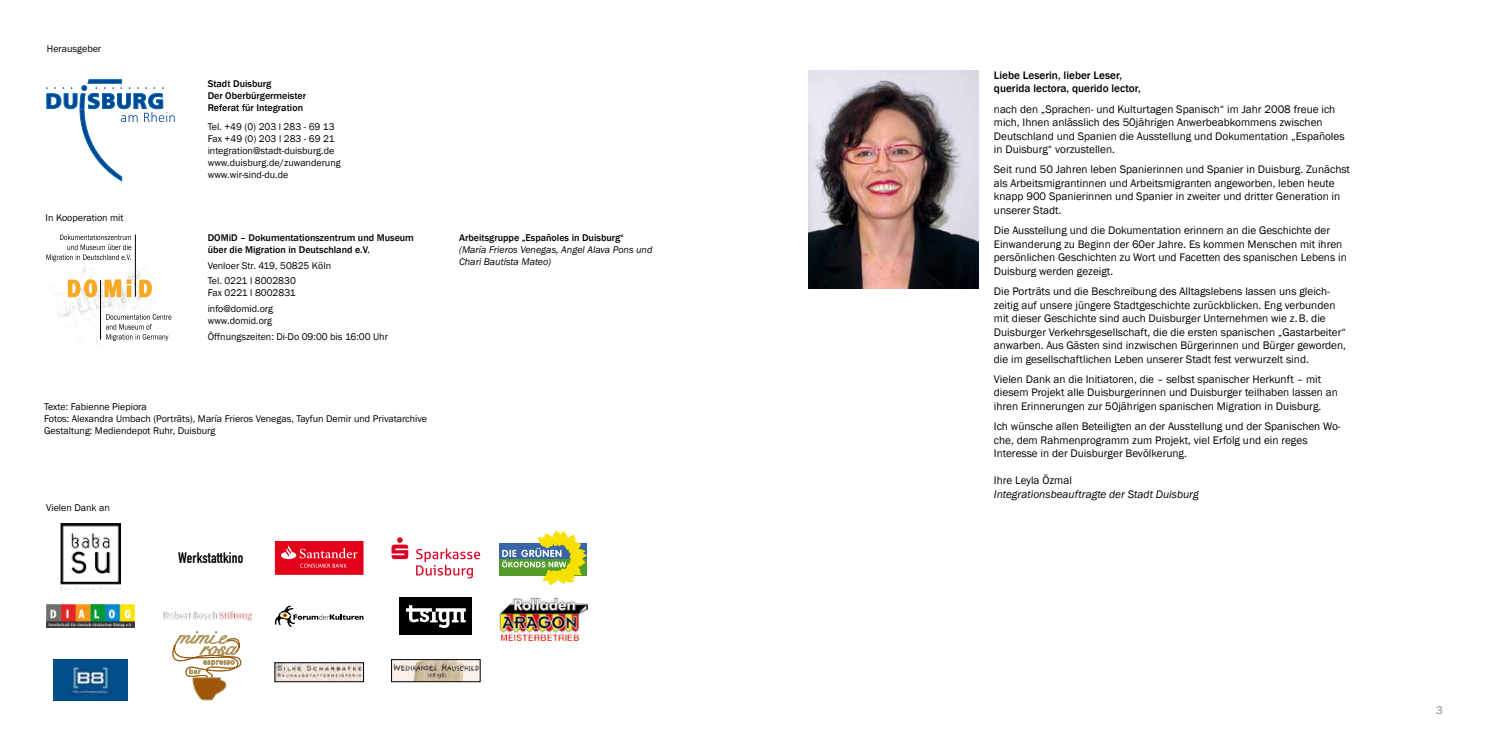
<style>
.page{position:relative;width:1489px;height:745px;background:#fff}
.page>*{position:absolute;margin:0;border:0;box-sizing:border-box;transform-origin:0 0}
.t1{font:15px "DIN Engschrift";letter-spacing:.005em;color:#000}
.t2{font:11.25px/13.5px "Franklin Gothic";color:#000}
.t3{font:500 11.25px/13.5px "Franklin Gothic";color:#000}
.t4{font:italic 11.25px "Franklin Gothic";color:#000}
.t5{font:11.25px "Franklin Gothic";color:#87888a}
.t6{font:10px/12px "Franklin Gothic";color:#000}
.t7{font:500 10px/12px "Franklin Gothic";color:#000}
.t8{font:italic 10px/12px "Franklin Gothic";color:#000}
</style>
<div class="page">
<img style="left:53px;top:234px;width:119px;height:111px">
<svg style="left:140px;top:280px;width:12px;height:17px"></svg>
<hr style="left:100px;top:280px;width:1px;height:59px;background:#000">
<hr style="left:135px;top:234px;width:1px;height:62px;background:#000">
<svg style="left:68px;top:279px;width:29px;height:18px"></svg>
<svg style="left:105px;top:280px;width:16px;height:17px"></svg>
<svg style="left:127px;top:280px;width:4px;height:3px"></svg>
<div style="left:127px;top:285px;width:4px;height:11px;border:1px solid #f6a924"></div>
<svg style="left:106px;top:314px;width:65px;height:27px"></svg>
<svg style="left:46px;top:234px;width:85px;height:27px"></svg>
<img style="left:808px;top:71px;width:170px;height:217px">
<svg style="left:275px;top:605px;width:88px;height:21px"></svg>
<svg style="left:46px;top:80px;width:129px;height:101px"></svg>
<img style="left:53px;top:659px;width:74px;height:41px">
<img style="left:499px;top:597px;width:89px;height:42px">
<img style="left:46px;top:604px;width:89px;height:23px">
<div style="left:275px;top:540px;width:88px;height:34px;background:#e2001a"></div>
<svg style="left:281px;top:545px;width:76px;height:22px"></svg>
<svg style="left:172px;top:631px;width:69px;height:68px"></svg>
<svg style="left:391px;top:537px;width:89px;height:41px"></svg>
<img style="left:277px;top:664px;width:85px;height:15px">
<div style="left:275px;top:662px;width:89px;height:19px;border:1px solid #000"></div>
<img style="left:393px;top:661px;width:85px;height:18px">
<div style="left:391px;top:659px;width:89px;height:22px;border:1px solid #000"></div>
<div style="left:399px;top:597px;width:73px;height:37px;background:#000"></div>
<svg style="left:406px;top:605px;width:60px;height:22px"></svg>
<svg style="left:499px;top:530px;width:88px;height:55px"></svg>
<img style="left:163px;top:611px;width:89px;height:9px">
<img style="left:60px;top:523px;width:61px;height:67px">
<p class="t6" style="left:47px;top:43px;width:56px">Herausgeber</p>
<p class="t6" style="left:46px;top:211px;width:79px">In Kooperation mit</p>
<p class="t7" style="left:208px;top:77px;width:100px">Stadt Duisburg<br>Der Oberbürgermeister<br>Referat für Integration</p>
<p class="t6" style="left:208px;top:121px;width:134px">Tel. +49 (0) 203 l 283 - 69 13<br>Fax +49 (0) 203 l 283 - 69 21 integration@stadt-duisburg.de www.duisburg.de/zuwanderung www.wir-sind-du.de</p>
<p class="t7" style="left:208px;top:232px;width:208px">DOMiD – Dokumentationszentrum und Museum über die Migration in Deutschland e.V.</p>
<p class="t6" style="left:208px;top:258px;width:125px;line-height:15.5px">Venloer Str. 419, 50825 Köln<br>Tel. 0221 l 8002830</p>
<p class="t6" style="left:208px;top:285px;width:89px;line-height:15.5px">Fax 0221 l 8002831 info@domid.org</p>
<p class="t6" style="left:208px;top:313px;width:182px;line-height:15.5px">www.domid.org<br>Öffnungszeiten: Di-Do 09:00 bis 16:00 Uhr</p>
<p class="t6" style="left:44px;top:401px;width:384px">Texte: Fabienne Piepiora<br>Fotos: Alexandra Umbach (Porträts), María Frieros Venegas, Tayfun Demir und Privatarchive<br>Gestaltung: Mediendepot Ruhr, Duisburg</p>
<p class="t6" style="left:46px;top:501px;width:65px">Vielen Dank an</p>
<h1 class="t1" style="left:178px;top:548px;width:67px">Werkstattkino</h1>
<p class="t7" style="left:459px;top:232px;width:166px">Arbeitsgruppe „Españoles in Duisburg“</p>
<p class="t8" style="left:459px;top:244px;width:195px">(María Frieros Venegas, Angel Alava Pons und<br>Chari Bautista Mateo)</p>
<p class="t3" style="left:993px;top:68px;width:148px">Liebe Leserin, lieber Leser, querida lectora, querido lector,</p>
<p class="t2" style="left:993px;top:102px;width:352px">nach den „Sprachen- und Kulturtagen Spanisch“ im Jahr 2008 freue ich mich, Ihnen anlässlich des 50jährigen Anwerbeabkommens zwischen Deutschland und Spanien die Ausstellung und Dokumentation „Españoles in Duisburg“ vorzustellen.</p>
<p class="t2" style="left:993px;top:163px;width:358px">Seit rund 50 Jahren leben Spanierinnen und Spanier in Duisburg. Zunächst als Arbeitsmigrantinnen und Arbeitsmigranten angeworben, leben heute knapp 900 Spanierinnen und Spanier in zweiter und dritter Generation in unserer Stadt.</p>
<p class="t2" style="left:993px;top:224px;width:354px">Die Ausstellung und die Dokumentation erinnern an die Geschichte der Einwanderung zu Beginn der 60er Jahre. Es kommen Menschen mit ihren persönlichen Geschichten zu Wort und Facetten des spanischen Lebens in Duisburg werden gezeigt.</p>
<p class="t2" style="left:993px;top:284px;width:353px">Die Porträts und die Beschreibung des Alltagslebens lassen uns gleich&shy;zeitig auf unsere jüngere Stadtgeschichte zurückblicken. Eng verbunden mit dieser Geschichte sind auch Duisburger Unternehmen wie z.B. die Duisburger Verkehrsgesellschaft, die die ersten spanischen „Gastarbeiter“ anwarben. Aus Gästen sind inzwischen Bürgerinnen und Bürger geworden, die im gesellschaftlichen Leben unserer Stadt fest verwurzelt sind.</p>
<p class="t2" style="left:993px;top:372px;width:345px">Vielen Dank an die Initiatoren, die – selbst spanischer Herkunft – mit diesem Projekt alle Duisburgerinnen und Duisburger teilhaben lassen an ihren Erinnerungen zur 50jährigen spanischen Migration in Duisburg.</p>
<p class="t2" style="left:993px;top:419px;width:348px">Ich wünsche allen Beteiligten an der Ausstellung und der Spanischen Wo&shy;che, dem Rahmenprogramm zum Projekt, viel Erfolg und ein reges<br>Interesse in der Duisburger Bevölkerung.</p>
<p class="t2" style="left:993px;top:473px;width:80px">Ihre Leyla Özmal</p>
<p class="t4" style="left:993px;top:486px;width:206px">Integrationsbeauftragte der Stadt Duisburg</p>
<p class="t5" style="left:1436px;top:703px;width:8px">3</p>
</div>
